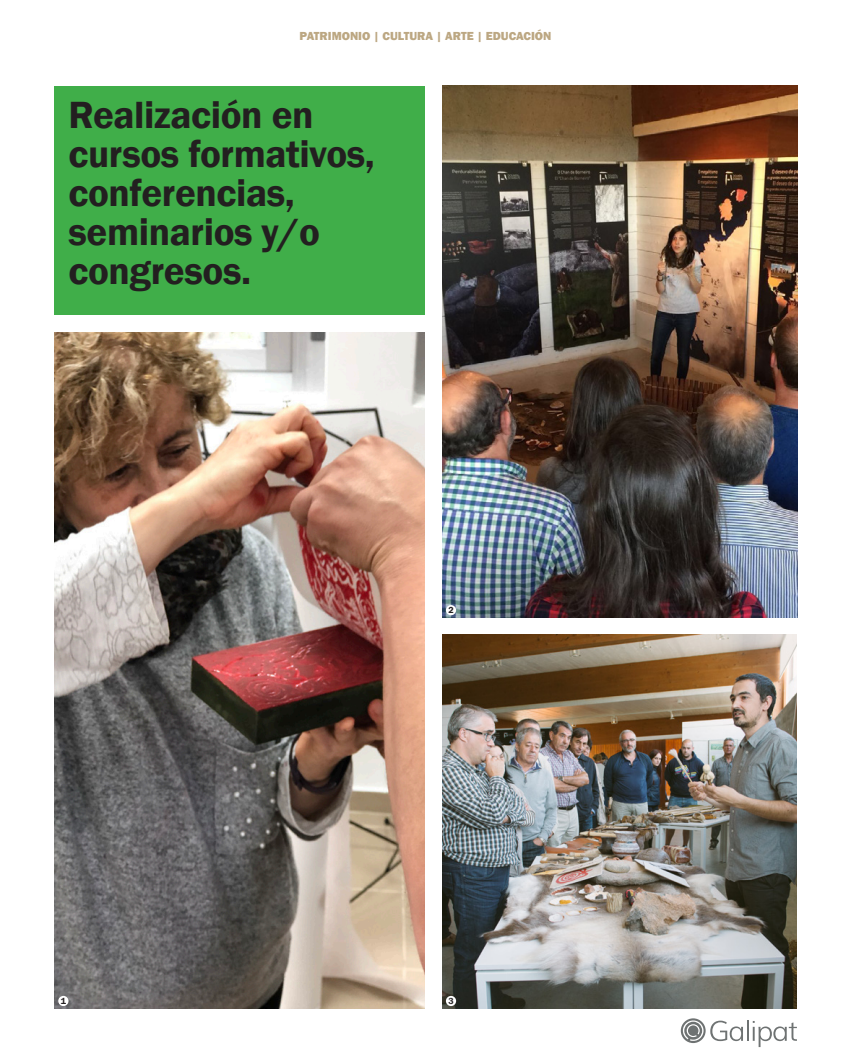
<style>
.page{position:relative;width:851px;height:1063px;background:#fff}
.page>*{position:absolute;margin:0;border:0;box-sizing:border-box;transform-origin:0 0}
.t1{font:600 39px/39px "Franklin Gothic";letter-spacing:-.01em;color:#231f20}
.t2{font:800 12px "Franklin Gothic";color:#bca782}
.t3{font:600 9px "Franklin Gothic";color:#231f20}
</style>
<div class="page">
<svg style="left:680px;top:1018px;width:62px;height:25px"></svg>
<hr style="left:746px;top:1020px;width:2px;height:21px;background:#6e7272">
<svg style="left:752px;top:1021px;width:44px;height:26px"></svg>
<img style="left:442px;top:635px;width:354px;height:374px">
<img style="left:442px;top:85px;width:354px;height:533px">
<img style="left:54px;top:333px;width:370px;height:676px">
<div style="left:54px;top:86px;width:370px;height:228px;background:#40ae49"></div>
<div style="left:58px;top:996px;width:10px;height:10px;background:#fff;border-radius:50%"></div>
<div style="left:446px;top:605px;width:10px;height:10px;background:#fff;border-radius:50%"></div>
<div style="left:446px;top:996px;width:10px;height:10px;background:#fff;border-radius:50%"></div>
<p class="t2" style="left:299px;top:28px;width:253px">PATRIMONIO | CULTURA | ARTE | EDUCACIÓN</p>
<p class="t1" style="left:68px;top:96px;width:308px">Realización en cursos formativos, conferencias, seminarios y/o congresos.</p>
<p class="t3" style="left:448px;top:605px;width:7px">2</p>
<p class="t3" style="left:61px;top:996px;width:7px">1</p>
<p class="t3" style="left:448px;top:996px;width:7px">3</p>
</div>
